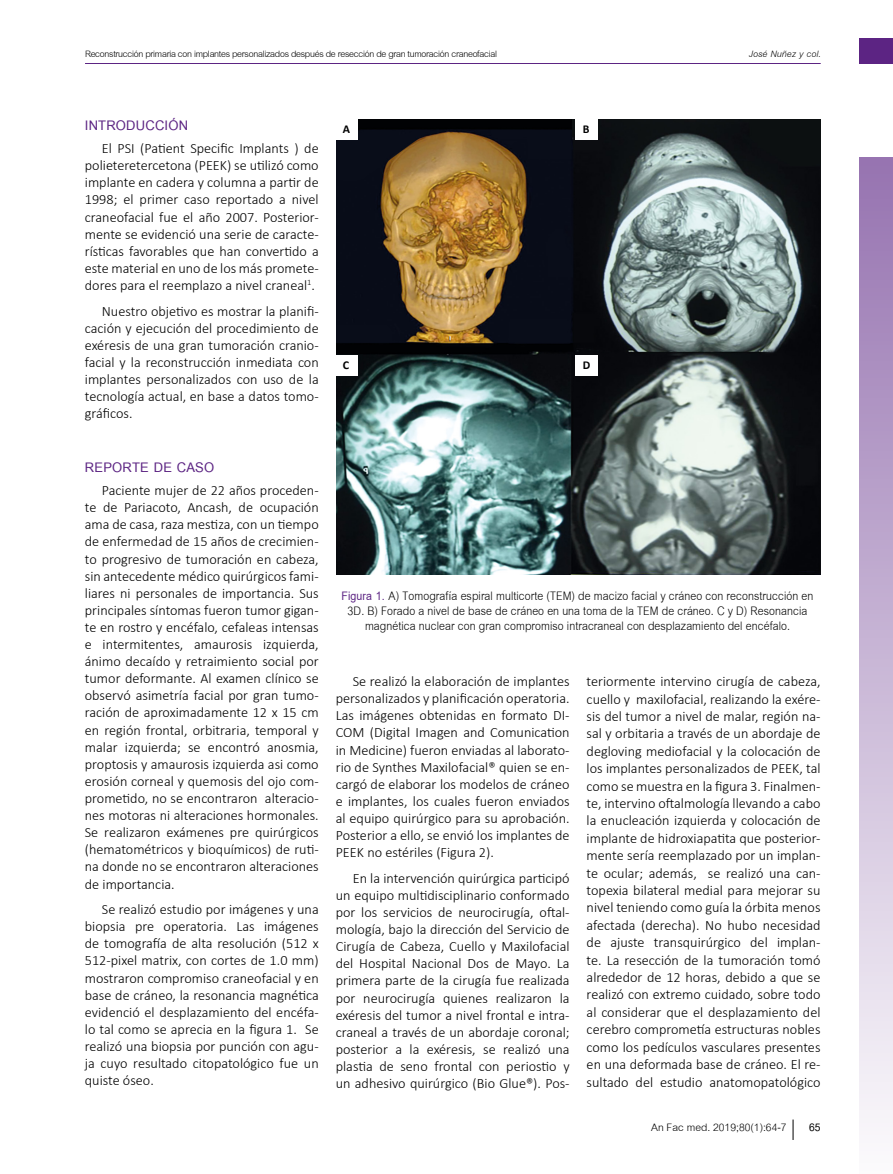
<style>
.page{position:relative;width:893px;height:1174px;background:#fff}
.page>*{position:absolute;margin:0;border:0;box-sizing:border-box;transform-origin:0 0}
.t1{font:700 20.25px "Cordia UPC";letter-spacing:.01em;color:#5c2483}
.t2{font:18px/15px "Cordia UPC";letter-spacing:.005em;color:#000;text-align:center;scale:.9 1}
.t3{font:15.75px "Cordia UPC";color:#000}
.t4{font:700 15.75px "Cordia UPC";color:#000}
.t5{font:300 14.25px/17.1px "Calibri";color:#000;text-align:justify}
.t6{font:13.5px "Cordia UPC";letter-spacing:-.02em;color:#000}
.t7{font:italic 13.5px "Cordia UPC";color:#000}
.t8{font:700 12px "Calibri";color:#000}
.s1{font-weight:700;color:#5c2483}
</style>
<div class="page">
<div style="left:859px;top:157px;width:34px;height:1017px;background:linear-gradient(to bottom,#9673b0,#fcfbfc)"></div>
<div style="left:859px;top:38px;width:34px;height:26px;background:#5c2483"></div>
<hr style="left:85px;top:63px;width:736px;height:1px;background:#5c2483">
<svg style="left:793px;top:1119px;width:1px;height:21px"></svg>
<img style="left:337px;top:119px;width:484px;height:455px">
<div style="left:575px;top:119px;width:23px;height:20px;background:#fff"></div>
<div style="left:575px;top:355px;width:23px;height:20px;background:#fff"></div>
<div style="left:335px;top:119px;width:23px;height:20px;background:#fff"></div>
<div style="left:335px;top:355px;width:23px;height:20px;background:#fff"></div>
<p class="t6" style="left:85px;top:45px;width:414px">Reconstrucción primaria con implantes personalizados después de resección de gran tumoración craneofacial</p>
<p class="t7" style="left:749px;top:45px;width:73px">José Nuñez y col.</p>
<h1 class="t1" style="left:85px;top:114px;width:105px">INTRODUCCIÓN</h1>
<p class="t5" style="left:85px;top:140px;width:235px;text-indent:17px">El PSI (Patient Specific Implants ) de polieteretercetona (PEEK) se utilizó como implante en cadera y columna a partir de 1998; el primer caso reportado a nivel craneofacial fue el año 2007. Posterior&shy;mente se evidenció una serie de caracte&shy;rísticas favorables que han convertido a este material en uno de los más promete&shy;dores para el reemplazo a nivel craneal<sup>1</sup>.</p>
<p class="t5" style="left:85px;top:302px;width:235px;text-indent:17px">Nuestro objetivo es mostrar la planifi&shy;cación y ejecución del procedimiento de exéresis de una gran tumoración cranio&shy;facial y la reconstrucción inmediata con implantes personalizados con uso de la tecnología actual, en base a datos tomo&shy;gráficos.</p>
<h1 class="t1" style="left:85px;top:455px;width:131px">REPORTE DE CASO</h1>
<p class="t5" style="left:85px;top:481px;width:235px;text-indent:17px">Paciente mujer de 22 años proceden&shy;te de Pariacoto, Ancash, de ocupación ama de casa, raza mestiza, con un tiempo de enfermedad de 15 años de crecimien&shy;to progresivo de tumoración en cabeza, sin antecedente médico quirúrgicos fami&shy;liares ni personales de importancia. Sus principales síntomas fueron tumor gigan&shy;te en rostro y encéfalo, cefaleas intensas e intermitentes, amaurosis izquierda, ánimo decaído y retraimiento social por tumor deformante. Al examen clínico se observó asimetría facial por gran tumo&shy;ración de aproximadamente 12 x 15 cm en región frontal, orbitraria, temporal y malar izquierda; se encontró anosmia, proptosis y amaurosis izquierda asi como erosión corneal y quemosis del ojo com&shy;prometido, no se encontraron alteracio&shy;nes motoras ni alteraciones hormonales.<br>Se realizaron exámenes pre quirúrgicos (hematométricos y bioquímicos) de ruti&shy;na donde no se encontraron alteraciones de importancia.</p>
<p class="t5" style="left:85px;top:900px;width:235px;text-indent:17px">Se realizó estudio por imágenes y una biopsia pre operatoria. Las imágenes de tomografía de alta resolución (512 x 512-pixel matrix, con cortes de 1.0 mm) mostraron compromiso craneofacial y en base de cráneo, la resonancia magnética evidenció el desplazamiento del encéfa&shy;lo tal como se aprecia en la figura 1. Se realizó una biopsia por punción con agu&shy;ja cuyo resultado citopatológico fue un quiste óseo.</p>
<p class="t8" style="left:343px;top:121px;width:9px">A</p>
<p class="t8" style="left:343px;top:357px;width:8px">C</p>
<p class="t8" style="left:583px;top:121px;width:8px">B</p>
<p class="t8" style="left:583px;top:357px;width:9px">D</p>
<p class="t2" style="left:342px;top:588px;width:526px"><span class="s1">Figura 1.</span> A) Tomografía espiral multicorte (TEM) de macizo facial y cráneo con reconstrucción en<br>3D. B) Forado a nivel de base de cráneo en una toma de la TEM de cráneo. C y D) Resonancia magnética nuclear con gran compromiso intracraneal con desplazamiento del encéfalo.</p>
<p class="t5" style="left:336px;top:672px;width:235px;text-indent:17px">Se realizó la elaboración de implantes personalizados y planificación operatoria.<br>Las imágenes obtenidas en formato DI-COM (Digital Imagen and Comunication in Medicine) fueron enviadas al laborato&shy;rio de Synthes Maxilofacial® quien se en&shy;cargó de elaborar los modelos de cráneo e implantes, los cuales fueron enviados al equipo quirúrgico para su aprobación.<br>Posterior a ello, se envió los implantes de PEEK no estériles (Figura 2).</p>
<p class="t5" style="left:336px;top:869px;width:235px;text-indent:17px">En la intervención quirúrgica participó un equipo multidisciplinario conformado por los servicios de neurocirugía, oftal&shy;mología, bajo la dirección del Servicio de Cirugía de Cabeza, Cuello y Maxilofacial del Hospital Nacional Dos de Mayo. La primera parte de la cirugía fue realizada por neurocirugía quienes realizaron la exéresis del tumor a nivel frontal e intra&shy;craneal a través de un abordaje coronal; posterior a la exéresis, se realizó una plastia de seno frontal con periostio y un adhesivo quirúrgico (Bio Glue®). Pos-</p>
<p class="t5" style="left:587px;top:672px;width:235px">teriormente intervino cirugía de cabeza, cuello y maxilofacial, realizando la exére&shy;sis del tumor a nivel de malar, región na&shy;sal y orbitaria a través de un abordaje de degloving mediofacial y la colocación de los implantes personalizados de PEEK, tal como se muestra en la figura 3. Finalmen&shy;te, intervino oftalmología llevando a cabo la enucleación izquierda y colocación de implante de hidroxiapatita que posterior&shy;mente sería reemplazado por un implan&shy;te ocular; además, se realizó una can&shy;topexia bilateral medial para mejorar su nivel teniendo como guía la órbita menos afectada (derecha). No hubo necesidad de ajuste transquirúrgico del implan&shy;te. La resección de la tumoración tomó alrededor de 12 horas, debido a que se realizó con extremo cuidado, sobre todo al considerar que el desplazamiento del cerebro comprometía estructuras nobles como los pedículos vasculares presentes en una deformada base de cráneo. El re&shy;sultado del estudio anatomopatológico</p>
<p class="t3" style="left:651px;top:1117px;width:137px">An Fac med. 2019;80(1):64-7</p>
<p class="t4" style="left:809px;top:1118px;width:13px">65</p>
</div>
